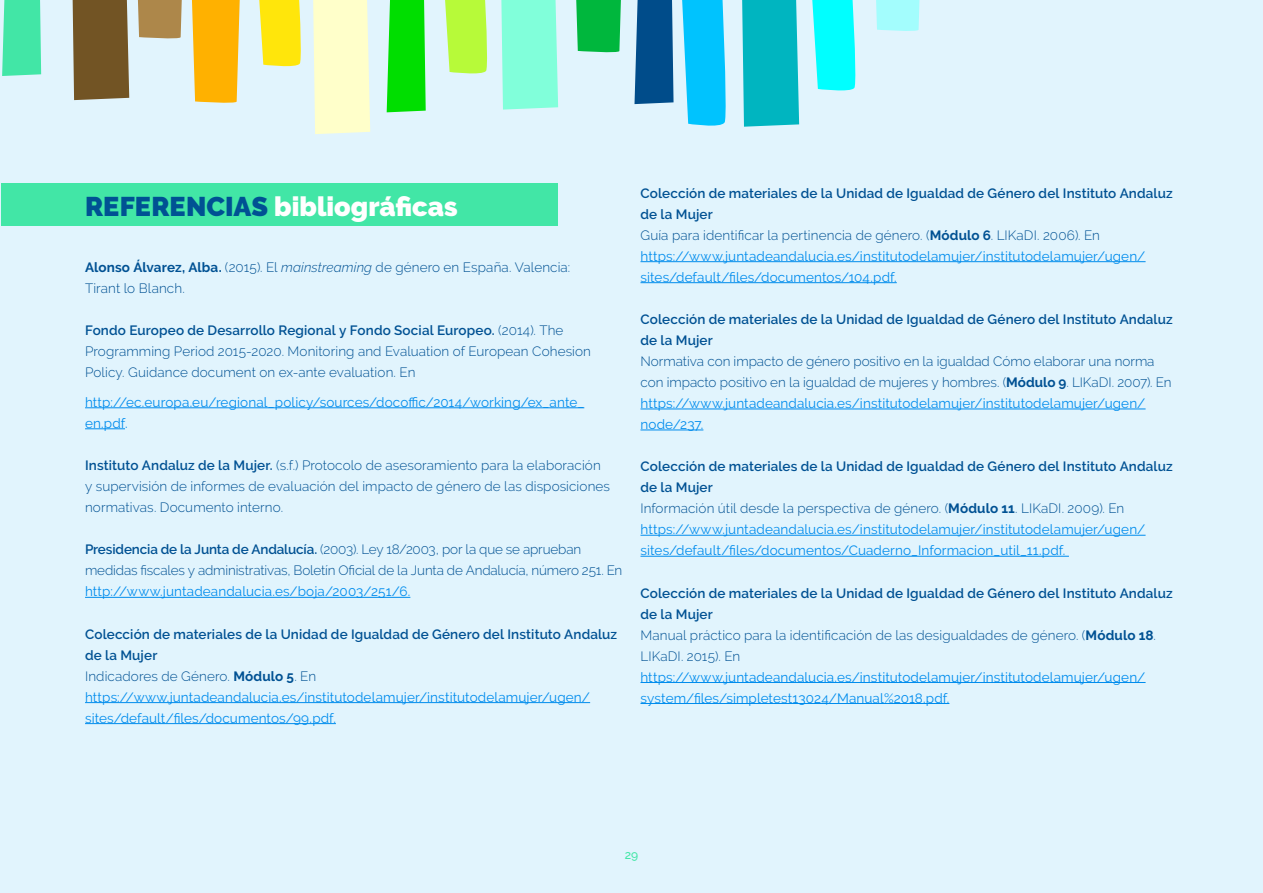
<style>
.page{position:relative;width:1263px;height:893px;background:#e1f4fd}
.page>*{position:absolute;margin:0;border:0;box-sizing:border-box;transform-origin:0 0}
.t1{font:900 27px "Raleway";color:#fff}
.t2{font:13.5px/21px "Raleway";letter-spacing:.01em;color:#008ced}
.t3{font:300 13.5px/21px "Raleway";letter-spacing:.005em;color:#005193}
.t4{font:600 13.5px/21px "Raleway";letter-spacing:.01em;color:#005193}
.t5{font:500 12px "Raleway";color:#42e6a6}
.s1{color:#005193}
.s2{font-weight:700}
.s3{font-style:italic}
.s4{font-weight:600}
.s5{font-weight:600;color:#005193}
.s6{font-weight:300;color:#005193}
.s7{font-weight:700;color:#005193}
.s8{font-weight:400;color:#008ced}
</style>
<div class="page">
<div style="left:1px;top:183px;width:556px;height:43px;background:#42e6a6"></div>
<hr style="left:85px;top:407px;width:499px;height:1px;background:#008ced">
<hr style="left:85px;top:428px;width:40px;height:1px;background:#008ced">
<hr style="left:85px;top:597px;width:325px;height:1px;background:#008ced">
<hr style="left:85px;top:702px;width:505px;height:1px;background:#008ced">
<hr style="left:85px;top:723px;width:251px;height:1px;background:#008ced">
<hr style="left:640px;top:261px;width:505px;height:1px;background:#008ced">
<hr style="left:640px;top:282px;width:257px;height:1px;background:#008ced">
<hr style="left:640px;top:409px;width:505px;height:1px;background:#008ced">
<hr style="left:640px;top:430px;width:63px;height:1px;background:#008ced">
<hr style="left:640px;top:535px;width:505px;height:1px;background:#008ced">
<hr style="left:640px;top:556px;width:429px;height:1px;background:#008ced">
<hr style="left:640px;top:682px;width:505px;height:1px;background:#008ced">
<hr style="left:640px;top:703px;width:309px;height:1px;background:#008ced">
<svg style="left:682px;top:0;width:44px;height:126px;background:#19c8fd"></svg>
<svg style="left:812px;top:0;width:44px;height:91px;background:#1afdfe"></svg>
<svg style="left:501px;top:0;width:57px;height:110px;background:#86fedb"></svg>
<svg style="left:576px;top:0;width:45px;height:53px;background:#0eba49"></svg>
<svg style="left:387px;top:0;width:39px;height:112px;background:#0fdf11"></svg>
<svg style="left:445px;top:0;width:42px;height:74px;background:#baf949"></svg>
<svg style="left:742px;top:0;width:57px;height:127px;background:#0bb8c3"></svg>
<svg style="left:876px;top:0;width:44px;height:31px"></svg>
<svg style="left:634px;top:0;width:39px;height:104px;background:#0f5791"></svg>
<svg style="left:2px;top:0;width:39px;height:76px;background:#4ae6aa"></svg>
<svg style="left:259px;top:0;width:42px;height:67px;background:#fce721"></svg>
<div style="left:313px;top:0;width:57px;height:134px;background:#ffffca"></div>
<svg style="left:73px;top:0;width:167px;height:103px"></svg>
<h1 class="t1" style="left:85px;top:191px;width:374px"><span class="s1">REFERENCIAS</span> bibliográficas</h1>
<p class="t3" style="left:85px;top:257px;width:487px"><span class="s2">Alonso Álvarez, Alba.</span> (2015). El <span class="s3">mainstreaming</span> de género en España. Valencia:<br>Tirant lo Blanch.</p>
<p class="t3" style="left:85px;top:320px;width:507px"><span class="s4">Fondo Europeo de Desarrollo Regional y Fondo Social Europeo.</span> (2014). The<br>Programming Period 2015-2020. Monitoring and Evaluation of European Cohesion<br>Policy. Guidance document on ex-ante evaluation. En</p>
<p class="t2" style="left:85px;top:391px;width:501px">http://ec.europa.eu/regional_policy/sources/docoffic/2014/working/ex_ante_ en.pdf.</p>
<p class="t3" style="left:85px;top:455px;width:526px"><span class="s4">Instituto Andaluz de la Mujer.</span> (s.f.) Protocolo de asesoramiento para la elaboración y supervisión de informes de evaluación del impacto de género de las disposiciones normativas. Documento interno.</p>
<p class="t3" style="left:85px;top:539px;width:539px"><span class="s4">Presidencia de la Junta de Andalucía.</span> (2003). Ley 18/2003, por la que se aprueban medidas fiscales y administrativas, Boletín Oficial de la Junta de Andalucía, número 251. En</p>
<p class="t2" style="left:85px;top:581px;width:327px">http://www.juntadeandalucia.es/boja/2003/251/6.</p>
<p class="t2" style="left:85px;top:623px;width:534px"><span class="s5">Colección de materiales de la Unidad de Igualdad de Género del Instituto Andaluz de la Mujer<br></span><span class="s6">Indicadores de Género.</span> <span class="s7">Módulo 5</span><span class="s6">. En </span>https://www.juntadeandalucia.es/institutodelamujer/institutodelamujer/ugen/ sites/default/files/documentos/99.pdf.</p>
<p class="t2" style="left:640px;top:182px;width:534px"><span class="s5">Colección de materiales de la Unidad de Igualdad de Género del Instituto Andaluz de la Mujer<br></span><span class="s6">Guía para identificar la pertinencia de género. (</span><span class="s7">Módulo 6</span><span class="s6">. LIKaDI. 2006). En </span>https://www.juntadeandalucia.es/institutodelamujer/institutodelamujer/ugen/ sites/default/files/documentos/104.pdf.</p>
<p class="t4" style="left:640px;top:309px;width:534px">Colección de materiales de la Unidad de Igualdad de Género del Instituto Andaluz de la Mujer</p>
<p class="t3" style="left:640px;top:351px;width:533px">Normativa con impacto de género positivo en la igualdad Cómo elaborar una norma con impacto positivo en la igualdad de mujeres y hombres. (<span class="s2">Módulo 9</span>. LIKaDI. 2007). En <span class="s8">https://www.juntadeandalucia.es/institutodelamujer/institutodelamujer/ugen/ node/237.</span></p>
<p class="t2" style="left:640px;top:456px;width:534px"><span class="s5">Colección de materiales de la Unidad de Igualdad de Género del Instituto Andaluz de la Mujer<br></span><span class="s6">Información útil desde la perspectiva de género. (</span><span class="s7">Módulo 11</span><span class="s6">. LIKaDI. 2009). En </span>https://www.juntadeandalucia.es/institutodelamujer/institutodelamujer/ugen/ sites/default/files/documentos/Cuaderno_Informacion_util_11.pdf.</p>
<p class="t3" style="left:640px;top:582px;width:534px"><span class="s4">Colección de materiales de la Unidad de Igualdad de Género del Instituto Andaluz de la Mujer<br></span>Manual práctico para la identificación de las desigualdades de género. (<span class="s2">Módulo 18</span>.<br>LIKaDI. 2015). En</p>
<p class="t2" style="left:640px;top:666px;width:506px">https://www.juntadeandalucia.es/institutodelamujer/institutodelamujer/ugen/ system/files/simpletest13024/Manual%2018.pdf.</p>
<p class="t5" style="left:625px;top:847px;width:15px">29</p>
</div>
